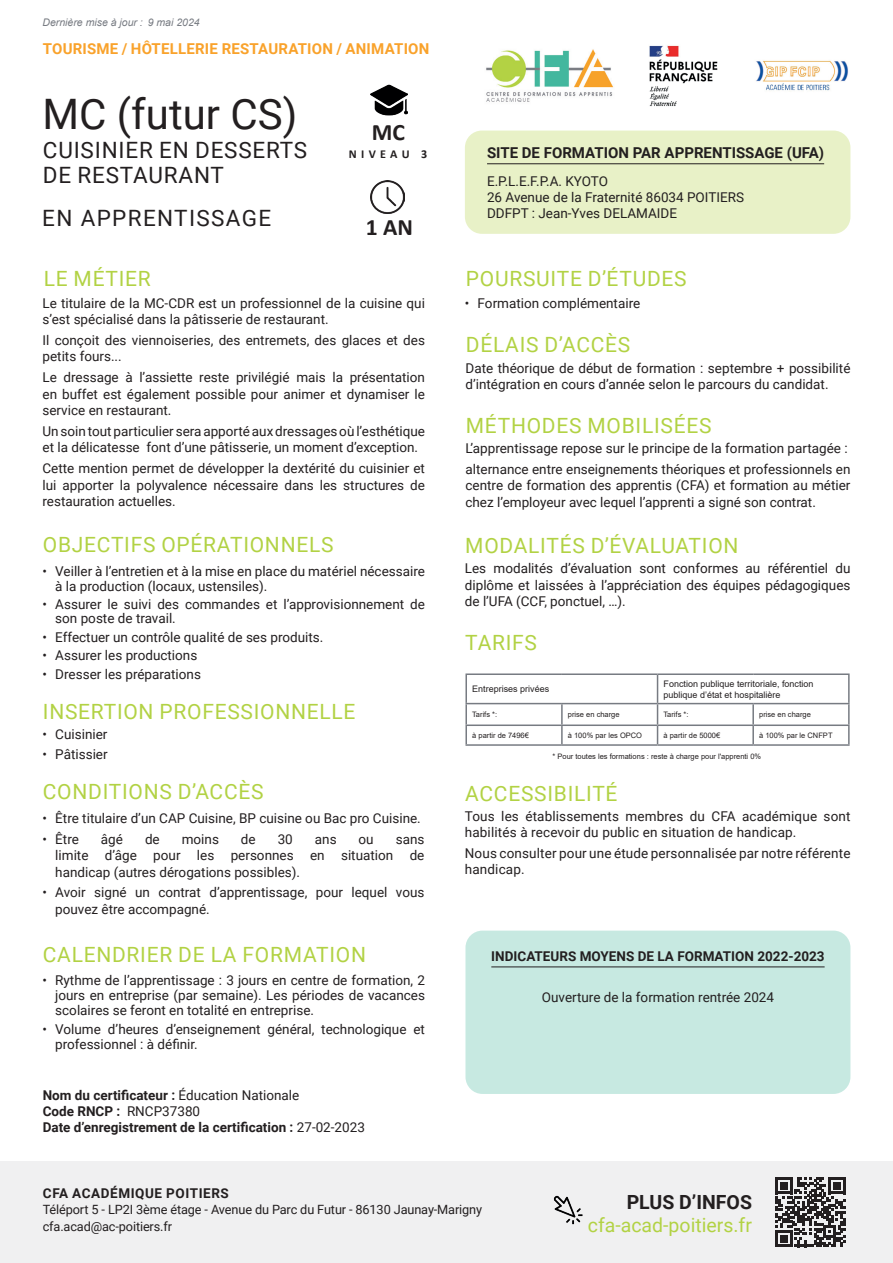
<style>
.page{position:relative;width:893px;height:1263px;background:#fff}
.page>*{position:absolute;margin:0;border:0;box-sizing:border-box;transform-origin:0 0}
.t1{font:42px "Roboto";color:#231f20}
.t2{font:700 23.55px "Calibri";color:#231f20}
.t3{font:22.5px/25.5px "Roboto";letter-spacing:.035em;color:#231f20}
.t4{font:22.5px "Roboto";letter-spacing:.06em;color:#231f20}
.t5{font:21px "Roboto";letter-spacing:.035em;color:#b2d244}
.t6{font:19.5px "Roboto";color:#b2d244}
.t7{font:700 19.5px "Roboto";color:#231f20}
.t8{font:700 15px "Roboto";letter-spacing:.015em;color:#f9a22b}
.t9{font:700 15px "Roboto";color:#231f20}
.t10{font:13.5px/16.5px "Roboto";color:#231f20}
.t11{font:700 13.5px/16.2px "Roboto";color:#231f20}
.t12{font:700 13.5px "Roboto";letter-spacing:.045em;color:#231f20}
.t13{font:12.75px/16.5px "Roboto";letter-spacing:-.01em;color:#231f20}
.t14{font:700 12.15px "Calibri";letter-spacing:.36em;color:#231f20}
.t15{font:italic 10.5px "Arial";color:#777b82}
.t16{font:9px/10.8px "Arial";color:#231f20}
.t17{font:7.5px "Arial";color:#231f20}
.s1{font-weight:400}
</style>
<div class="page">
<img style="left:486px;top:49px;width:128px;height:53px">
<img style="left:371px;top:180px;width:34px;height:34px">
<img style="left:371px;top:84px;width:37px;height:32px">
<div style="left:465px;top:131px;width:385px;height:103px;background:#e8f1c7;border-radius:17px"></div>
<hr style="left:487px;top:163px;width:337px;height:1px;background:#231f20">
<img style="left:649px;top:45px;width:199px;height:61px">
<hr style="left:848px;top:675px;width:2px;height:28px;background:#777b82">
<hr style="left:465px;top:673px;width:97px;height:2px;background:#777b82">
<hr style="left:465px;top:675px;width:2px;height:28px;background:#777b82">
<hr style="left:562px;top:673px;width:95px;height:2px;background:#777b82">
<hr style="left:657px;top:673px;width:96px;height:2px;background:#777b82">
<hr style="left:753px;top:673px;width:97px;height:2px;background:#777b82">
<hr style="left:465px;top:703px;width:97px;height:1px;background:#777b82">
<hr style="left:465px;top:704px;width:2px;height:20px;background:#777b82">
<hr style="left:562px;top:703px;width:95px;height:1px;background:#777b82">
<hr style="left:561px;top:704px;width:2px;height:20px;background:#777b82">
<hr style="left:657px;top:703px;width:96px;height:1px;background:#777b82">
<hr style="left:753px;top:703px;width:97px;height:1px;background:#777b82">
<hr style="left:752px;top:704px;width:2px;height:20px;background:#777b82">
<hr style="left:848px;top:704px;width:2px;height:20px;background:#777b82">
<hr style="left:465px;top:724px;width:97px;height:2px;background:#777b82">
<svg style="left:465px;top:726px;width:2px;height:18px"></svg>
<hr style="left:562px;top:724px;width:95px;height:2px;background:#777b82">
<svg style="left:561px;top:726px;width:2px;height:18px"></svg>
<hr style="left:657px;top:724px;width:96px;height:2px;background:#777b82">
<svg style="left:657px;top:675px;width:1px;height:69px"></svg>
<hr style="left:753px;top:724px;width:97px;height:2px;background:#777b82">
<svg style="left:752px;top:726px;width:2px;height:18px"></svg>
<svg style="left:848px;top:726px;width:2px;height:18px"></svg>
<hr style="left:465px;top:744px;width:97px;height:2px;background:#777b82">
<hr style="left:562px;top:744px;width:95px;height:2px;background:#777b82">
<hr style="left:657px;top:744px;width:96px;height:2px;background:#777b82">
<hr style="left:753px;top:744px;width:97px;height:2px;background:#777b82">
<div style="left:0;top:1161px;width:893px;height:102px;background:#f0f0f1"></div>
<div style="left:465px;top:930px;width:385px;height:164px;background:#c7e9e1;border-radius:17px"></div>
<hr style="left:491px;top:966px;width:334px;height:1px;background:#231f20">
<svg style="left:775px;top:1177px;width:70px;height:70px"></svg>
<img style="left:554px;top:1196px;width:29px;height:28px">
<p class="t15" style="left:43px;top:16px;width:159px">Dernière mise à jour : 9 mai 2024</p>
<p class="t8" style="left:43px;top:38px;width:388px">TOURISME / HÔTELLERIE RESTAURATION / ANIMATION</p>
<h1 class="t1" style="left:43px;top:85px;width:256px">MC (futur CS)</h1>
<h3 class="t3" style="left:43px;top:136px;width:266px">CUISINIER EN DESSERTS<br>DE RESTAURANT</h3>
<h3 class="t4" style="left:42px;top:203px;width:230px">EN APPRENTISSAGE</h3>
<h2 class="t2" style="left:372px;top:116px;width:35px">MC</h2>
<p class="t14" style="left:349px;top:145px;width:80px">NIVEAU 3</p>
<p class="t9" style="left:487px;top:142px;width:339px">SITE DE FORMATION PAR APPRENTISSAGE (UFA)</p>
<p class="t10" style="left:487px;top:172px;width:258px">E.P.L.E.F.P.A. KYOTO<br>26 Avenue de la Fraternité 86034 POITIERS<br>DDFPT : Jean-Yves DELAMAIDE</p>
<h2 class="t2" style="left:366px;top:211px;width:49px">1 AN</h2>
<h3 class="t5" style="left:44px;top:264px;width:109px">LE MÉTIER</h3>
<p class="t10" style="left:43px;top:294px;width:384px">Le titulaire de la MC-CDR est un professionnel de la cuisine qui s’est spécialisé dans la pâtisserie de restaurant.</p>
<p class="t10" style="left:43px;top:331px;width:384px">Il conçoit des viennoiseries, des entremets, des glaces et des petits fours...</p>
<p class="t10" style="left:43px;top:368px;width:384px;text-align:justify">Le dressage à l’assiette reste privilégié mais la présentation en buffet est également possible pour animer et dynamiser le service en restaurant.</p>
<p class="t10" style="left:43px;top:422px;width:384px">Un soin tout particulier sera apporté aux dressages où l’esthétique et la délicatesse font d’une pâtisserie, un moment d’exception.</p>
<p class="t10" style="left:43px;top:459px;width:384px;text-align:justify">Cette mention permet de développer la dextérité du cuisinier et lui apporter la polyvalence nécessaire dans les structures de restauration actuelles.</p>
<h3 class="t5" style="left:43px;top:530px;width:292px">OBJECTIFS OPÉRATIONNELS</h3>
<p class="t10" style="left:55px;top:564px;width:371px;line-height:14.2px;text-indent:-13px">• Veiller à l’entretien et à la mise en place du matériel nécessaire à la production (locaux, ustensiles).</p>
<p class="t10" style="left:55px;top:597px;width:371px;line-height:14.2px;text-indent:-13px">• Assurer le suivi des commandes et l’approvisionnement de son poste de travail.</p>
<p class="t10" style="left:43px;top:628px;width:282px">• Effectuer un contrôle qualité de ses produits.</p>
<p class="t10" style="left:43px;top:647px;width:156px">• Assurer les productions</p>
<p class="t10" style="left:43px;top:665px;width:160px">• Dresser les préparations</p>
<h3 class="t5" style="left:43px;top:697px;width:314px">INSERTION PROFESSIONNELLE</h3>
<p class="t10" style="left:43px;top:726px;width:66px">• Cuisinier</p>
<p class="t10" style="left:43px;top:745px;width:67px">• Pâtissier</p>
<h3 class="t5" style="left:43px;top:776px;width:222px">CONDITIONS D’ACCÈS</h3>
<p class="t10" style="left:43px;top:809px;width:380px">• Être titulaire d’un CAP Cuisine, BP cuisine ou Bac pro Cuisine.</p>
<p class="t10" style="left:43px;top:830px;width:38px">• Être</p>
<p class="t10" style="left:101px;top:830px;width:24px">âgé</p>
<p class="t10" style="left:145px;top:830px;width:16px">de</p>
<p class="t10" style="left:182px;top:830px;width:39px">moins</p>
<p class="t10" style="left:241px;top:830px;width:16px">de</p>
<p class="t10" style="left:278px;top:830px;width:17px">30</p>
<p class="t10" style="left:315px;top:830px;width:23px">ans</p>
<p class="t10" style="left:359px;top:830px;width:17px">ou</p>
<p class="t10" style="left:55px;top:830px;width:371px;text-align:justify;text-indent:340px">sans limite d’âge pour les personnes en situation de handicap (autres dérogations possibles).</p>
<p class="t10" style="left:55px;top:884px;width:371px;text-indent:-13px">• Avoir signé un contrat d’apprentissage, pour lequel vous pouvez être accompagné.</p>
<h3 class="t5" style="left:43px;top:940px;width:325px">CALENDRIER DE LA FORMATION</h3>
<p class="t10" style="left:55px;top:972px;width:371px;line-height:15px;text-align:justify;text-indent:-13px">• Rythme de l’apprentissage : 3 jours en centre de formation, 2 jours en entreprise (par semaine). Les périodes de vacances scolaires se feront en totalité en entreprise.</p>
<p class="t10" style="left:55px;top:1021px;width:371px;line-height:15px;text-indent:-13px">• Volume d’heures d’enseignement général, technologique et professionnel : à définir.</p>
<p class="t11" style="left:43px;top:1086px;width:324px">Nom du certificateur : <span class="s1">Éducation Nationale<br></span>Code RNCP : <span class="s1">RNCP37380<br></span>Date d’enregistrement de la certification : <span class="s1">27-02-2023</span></p>
<h3 class="t5" style="left:466px;top:264px;width:222px">POURSUITE D’ÉTUDES</h3>
<p class="t10" style="left:465px;top:294px;width:177px">• Formation complémentaire</p>
<h3 class="t5" style="left:466px;top:330px;width:166px">DÉLAIS D’ACCÈS</h3>
<p class="t10" style="left:465px;top:359px;width:386px">Date théorique de début de formation : septembre + possibilité d’intégration en cours d’année selon le parcours du candidat.</p>
<h3 class="t5" style="left:466px;top:411px;width:247px">MÉTHODES MOBILISÉES</h3>
<p class="t10" style="left:465px;top:437px;width:386px;line-height:20.7px">L’apprentissage repose sur le principe de la formation partagée : alternance entre enseignements théoriques et professionnels en</p>
<p class="t10" style="left:465px;top:477px;width:386px">centre de formation des apprentis (CFA) et formation au métier chez l’employeur avec lequel l’apprenti a signé son contrat.</p>
<h3 class="t5" style="left:465px;top:531px;width:275px">MODALITÉS D’ÉVALUATION</h3>
<p class="t10" style="left:465px;top:560px;width:387px;text-align:justify">Les modalités d’évaluation sont conformes au référentiel du diplôme et laissées à l’appréciation des équipes pédagogiques de l’UFA (CCF, ponctuel, …).</p>
<h3 class="t5" style="left:465px;top:628px;width:73px">TARIFS</h3>
<p class="t16" style="left:472px;top:683px;width:79px">Entreprises privées</p>
<p class="t16" style="left:663px;top:678px;width:152px">Fonction publique territoriale, fonction publique d’état et hospitalière</p>
<p class="t17" style="left:472px;top:709px;width:27px">Tarifs *:</p>
<p class="t17" style="left:568px;top:709px;width:53px">prise en charge</p>
<p class="t17" style="left:663px;top:709px;width:27px">Tarifs *:</p>
<p class="t17" style="left:759px;top:709px;width:53px">prise en charge</p>
<p class="t17" style="left:472px;top:730px;width:58px">à partir de 7496€</p>
<p class="t17" style="left:568px;top:730px;width:76px">à 100% par les OPCO</p>
<p class="t17" style="left:663px;top:730px;width:58px">à partir de 5000€</p>
<p class="t17" style="left:759px;top:730px;width:75px">à 100% par le CNFPT</p>
<p class="t17" style="left:553px;top:752px;width:210px">* Pour toutes les formations : reste à charge pour l'apprenti 0%</p>
<h3 class="t5" style="left:465px;top:778px;width:154px">ACCESSIBILITÉ</h3>
<p class="t10" style="left:465px;top:807px;width:387px">Tous les établissements membres du CFA académique sont habilités à recevoir du public en situation de handicap.</p>
<p class="t10" style="left:465px;top:844px;width:387px">Nous consulter pour une étude personnalisée par notre référente handicap.</p>
<p class="t11" style="left:491px;top:947px;width:335px">INDICATEURS MOYENS DE LA FORMATION 2022-2023</p>
<p class="t10" style="left:542px;top:988px;width:234px">Ouverture de la formation rentrée 2024</p>
<p class="t12" style="left:43px;top:1183px;width:188px">CFA ACADÉMIQUE POITIERS</p>
<p class="t13" style="left:43px;top:1201px;width:441px">Téléport 5 - LP2I 3ème étage - Avenue du Parc du Futur - 86130 Jaunay-Marigny cfa.acad@ac-poitiers.fr</p>
<h3 class="t7" style="left:627px;top:1188px;width:127px">PLUS D’INFOS</h3>
<h3 class="t6" style="left:588px;top:1212px;width:166px">cfa-acad-poitiers.fr</h3>
</div>
